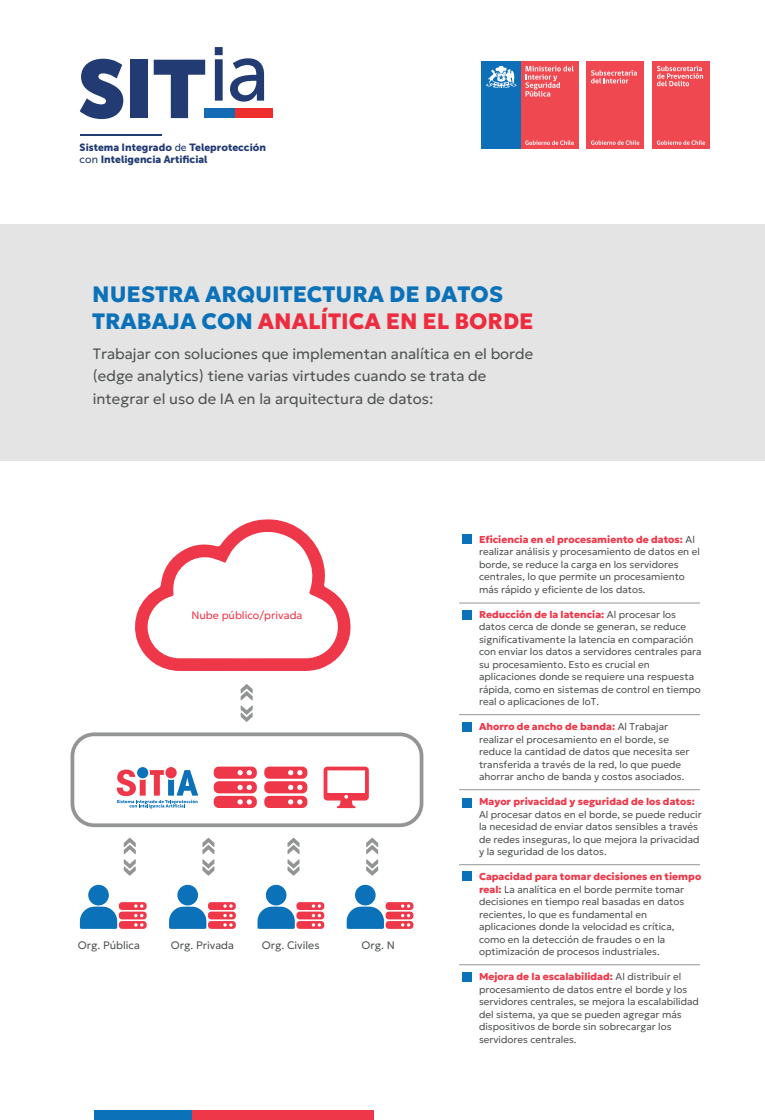
<style>
.page{position:relative;width:765px;height:1120px;background:#fff}
.page>*{position:absolute;margin:0;border:0;box-sizing:border-box;transform-origin:0 0}
.t1{font:100 22.25px/26.8px "Geologica";color:#0b71b9}
.t2{font:100 15px/22.5px "Geologica";color:#4f5252}
.t3{font:100 10.88px "Geologica";color:#4f5252}
.t4{font:100 10.88px "Geologica";color:#ee384a}
.t5{font:10.38px/12.5px "Museo Sans 900";color:#223b73}
.t6{font:100 10px/12.5px "Geologica";color:#4f5252}
.t7{font:100 10px "Geologica";color:#ee384a}
.s1{font-family:"Museo Sans 500"}
.s2{color:#ed2c40}
.s3{color:#ee384a}
</style>
<div class="page">
<div style="left:0;top:224px;width:765px;height:236px;background:#e3e4e3"></div>
<div style="left:137px;top:767px;width:11px;height:11px;background:#0b71b9;border-radius:50%"></div>
<svg style="left:117px;top:769px;width:81px;height:39px"></svg>
<div style="left:165px;top:767px;width:12px;height:11px;background:#ee384a;border-radius:50%"></div>
<svg style="left:80px;top:906px;width:37px;height:23px"></svg>
<div style="left:88px;top:885px;width:21px;height:20px;background:#0b71b9;border-radius:50%"></div>
<svg style="left:135px;top:519px;width:216px;height:152px"></svg>
<div style="left:264px;top:766px;width:43px;height:12px;background:#ee384a;border-radius:5px"></div>
<div style="left:264px;top:781px;width:43px;height:12px;background:#ee384a;border-radius:5px"></div>
<div style="left:264px;top:796px;width:43px;height:12px;background:#ee384a;border-radius:5px"></div>
<svg style="left:288px;top:770px;width:14px;height:5px"></svg>
<svg style="left:288px;top:785px;width:14px;height:5px"></svg>
<svg style="left:288px;top:799px;width:14px;height:5px"></svg>
<div style="left:214px;top:766px;width:43px;height:12px;background:#ee384a;border-radius:5px"></div>
<div style="left:214px;top:781px;width:43px;height:12px;background:#ee384a;border-radius:5px"></div>
<div style="left:214px;top:796px;width:43px;height:12px;background:#ee384a;border-radius:5px"></div>
<svg style="left:238px;top:770px;width:14px;height:5px"></svg>
<svg style="left:238px;top:785px;width:14px;height:5px"></svg>
<svg style="left:238px;top:799px;width:14px;height:5px"></svg>
<svg style="left:324px;top:766px;width:45px;height:42px"></svg>
<div style="left:119px;top:902px;width:28px;height:8px;background:#ee384a;border-radius:3px"></div>
<div style="left:119px;top:911px;width:28px;height:8px;background:#ee384a;border-radius:3px"></div>
<div style="left:119px;top:921px;width:28px;height:8px;background:#ee384a;border-radius:3px"></div>
<svg style="left:134px;top:904px;width:9px;height:3px"></svg>
<svg style="left:134px;top:914px;width:9px;height:3px"></svg>
<svg style="left:134px;top:923px;width:9px;height:3px"></svg>
<svg style="left:169px;top:906px;width:37px;height:23px"></svg>
<div style="left:177px;top:885px;width:21px;height:20px;background:#0b71b9;border-radius:50%"></div>
<div style="left:208px;top:902px;width:28px;height:8px;background:#ee384a;border-radius:3px"></div>
<div style="left:208px;top:911px;width:28px;height:8px;background:#ee384a;border-radius:3px"></div>
<div style="left:208px;top:921px;width:28px;height:8px;background:#ee384a;border-radius:3px"></div>
<svg style="left:223px;top:904px;width:10px;height:3px"></svg>
<svg style="left:223px;top:914px;width:10px;height:3px"></svg>
<svg style="left:223px;top:923px;width:10px;height:3px"></svg>
<svg style="left:257px;top:906px;width:38px;height:23px"></svg>
<div style="left:266px;top:885px;width:20px;height:20px;background:#0b71b9;border-radius:50%"></div>
<div style="left:296px;top:902px;width:28px;height:8px;background:#ee384a;border-radius:3px"></div>
<div style="left:296px;top:911px;width:28px;height:8px;background:#ee384a;border-radius:3px"></div>
<div style="left:296px;top:921px;width:28px;height:8px;background:#ee384a;border-radius:3px"></div>
<svg style="left:312px;top:904px;width:9px;height:3px"></svg>
<svg style="left:312px;top:914px;width:9px;height:3px"></svg>
<svg style="left:312px;top:923px;width:9px;height:3px"></svg>
<svg style="left:347px;top:906px;width:37px;height:23px"></svg>
<div style="left:355px;top:885px;width:21px;height:20px;background:#0b71b9;border-radius:50%"></div>
<div style="left:386px;top:902px;width:27px;height:8px;background:#ee384a;border-radius:3px"></div>
<div style="left:386px;top:911px;width:27px;height:8px;background:#ee384a;border-radius:3px"></div>
<div style="left:386px;top:921px;width:27px;height:8px;background:#ee384a;border-radius:3px"></div>
<svg style="left:401px;top:904px;width:9px;height:3px"></svg>
<svg style="left:401px;top:914px;width:9px;height:3px"></svg>
<svg style="left:401px;top:923px;width:9px;height:3px"></svg>
<svg style="left:241px;top:684px;width:12px;height:38px"></svg>
<svg style="left:124px;top:837px;width:12px;height:38px"></svg>
<svg style="left:202px;top:837px;width:12px;height:38px"></svg>
<svg style="left:288px;top:837px;width:12px;height:38px"></svg>
<svg style="left:366px;top:837px;width:12px;height:38px"></svg>
<div style="left:71px;top:732px;width:352px;height:95px;border:4px solid #939595;border-radius:22px"></div>
<hr style="left:459px;top:603px;width:241px;height:1px;background:#939595">
<hr style="left:459px;top:714px;width:241px;height:1px;background:#939595">
<hr style="left:459px;top:789px;width:241px;height:1px;background:#939595">
<hr style="left:459px;top:864px;width:241px;height:1px;background:#939595">
<hr style="left:459px;top:964px;width:241px;height:1px;background:#939595">
<div style="left:462px;top:534px;width:9px;height:10px;background:#0b71b9"></div>
<div style="left:462px;top:610px;width:9px;height:9px;background:#0b71b9"></div>
<div style="left:462px;top:722px;width:9px;height:9px;background:#0b71b9"></div>
<div style="left:462px;top:798px;width:9px;height:9px;background:#0b71b9"></div>
<div style="left:462px;top:871px;width:9px;height:9px;background:#0b71b9"></div>
<div style="left:462px;top:972px;width:9px;height:10px;background:#0b71b9"></div>
<div style="left:94px;top:1110px;width:102px;height:10px;background:#0b71b9"></div>
<div style="left:192px;top:1110px;width:182px;height:10px;background:#ee384a"></div>
<svg style="left:80px;top:59px;width:43px;height:60px"></svg>
<div style="left:130px;top:60px;width:18px;height:58px;background:#223b73"></div>
<svg style="left:154px;top:60px;width:51px;height:58px"></svg>
<svg style="left:215px;top:47px;width:8px;height:54px"></svg>
<svg style="left:230px;top:58px;width:34px;height:44px"></svg>
<div style="left:204px;top:108px;width:31px;height:10px;background:#156ab5"></div>
<div style="left:235px;top:108px;width:37px;height:10px;background:#ee2d2d"></div>
<hr style="left:80px;top:134px;width:81px;height:2px;background:#223b73">
<div style="left:482px;top:61px;width:39px;height:88px;background:#0c6fb8"></div>
<div style="left:521px;top:61px;width:57px;height:88px;background:#ef4850"></div>
<svg style="left:525px;top:140px;width:49px;height:5px"></svg>
<svg style="left:486px;top:66px;width:31px;height:22px"></svg>
<svg style="left:525px;top:66px;width:49px;height:31px"></svg>
<div style="left:587px;top:61px;width:57px;height:88px;background:#ef4850"></div>
<svg style="left:591px;top:140px;width:48px;height:5px"></svg>
<svg style="left:591px;top:70px;width:46px;height:13px"></svg>
<div style="left:653px;top:61px;width:57px;height:88px;background:#ef4850"></div>
<svg style="left:657px;top:140px;width:48px;height:5px"></svg>
<svg style="left:657px;top:66px;width:46px;height:20px"></svg>
<p class="t5" style="left:80px;top:141px;width:188px">Sistema Integrado <span class="s1">de</span> Teleprotección <span class="s1">con</span> Inteligencia Artificial</p>
<h1 class="t1" style="left:92px;top:278px;width:443px">NUESTRA ARQUITECTURA DE DATOS<br>TRABAJA CON <span class="s2">ANALÍTICA EN EL BORDE</span></h1>
<h2 class="t2" style="left:93px;top:341px;width:442px">Trabajar con soluciones que implementan analítica en el borde (edge analytics) tiene varias virtudes cuando se trata de integrar el uso de IA en la arquitectura de datos:</h2>
<p class="t4" style="left:191px;top:606px;width:113px">Nube público/privada</p>
<p class="t3" style="left:78px;top:936px;width:64px">Org. Pública</p>
<p class="t3" style="left:171px;top:936px;width:65px">Org. Privada</p>
<p class="t3" style="left:262px;top:936px;width:59px">Org. Civiles</p>
<p class="t3" style="left:362px;top:936px;width:35px">Org. N</p>
<p class="t6" style="left:479px;top:532px;width:222px"><span class="s3">Eficiencia en el procesamiento de datos:</span> Al realizar análisis y procesamiento de datos en el borde, se reduce la carga en los servidores centrales, lo que permite un procesamiento más rápido y eficiente de los datos.</p>
<p class="t6" style="left:479px;top:607px;width:224px"><span class="s3">Reducción de la latencia:</span> Al procesar los datos cerca de donde se generan, se reduce significativamente la latencia en comparación con enviar los datos a servidores centrales para su procesamiento. Esto es crucial en aplicaciones donde se requiere una respuesta rápida, como en sistemas de control en tiempo real o aplicaciones de IoT.</p>
<p class="t6" style="left:479px;top:719px;width:212px"><span class="s3">Ahorro de ancho de banda:</span> Al Trabajar realizar el procesamiento en el borde, se reduce la cantidad de datos que necesita ser transferida a través de la red, lo que puede ahorrar ancho de banda y costos asociados.</p>
<p class="t7" style="left:479px;top:793px;width:217px">Mayor privacidad y seguridad de los datos:</p>
<p class="t6" style="left:479px;top:807px;width:224px">Al procesar datos en el borde, se puede reducir la necesidad de enviar datos sensibles a través de redes inseguras, lo que mejora la privacidad y la seguridad de los datos.</p>
<p class="t6" style="left:479px;top:869px;width:224px"><span class="s3">Capacidad para tomar decisiones en tiempo real:</span> La analítica en el borde permite tomar decisiones en tiempo real basadas en datos recientes, lo que es fundamental en aplicaciones donde la velocidad es crítica, como en la detección de fraudes o en la optimización de procesos industriales.</p>
<p class="t6" style="left:479px;top:969px;width:221px"><span class="s3">Mejora de la escalabilidad:</span> Al distribuir el procesamiento de datos entre el borde y los servidores centrales, se mejora la escalabilidad del sistema, ya que se pueden agregar más dispositivos de borde sin sobrecargar los servidores centrales.</p>
</div>
